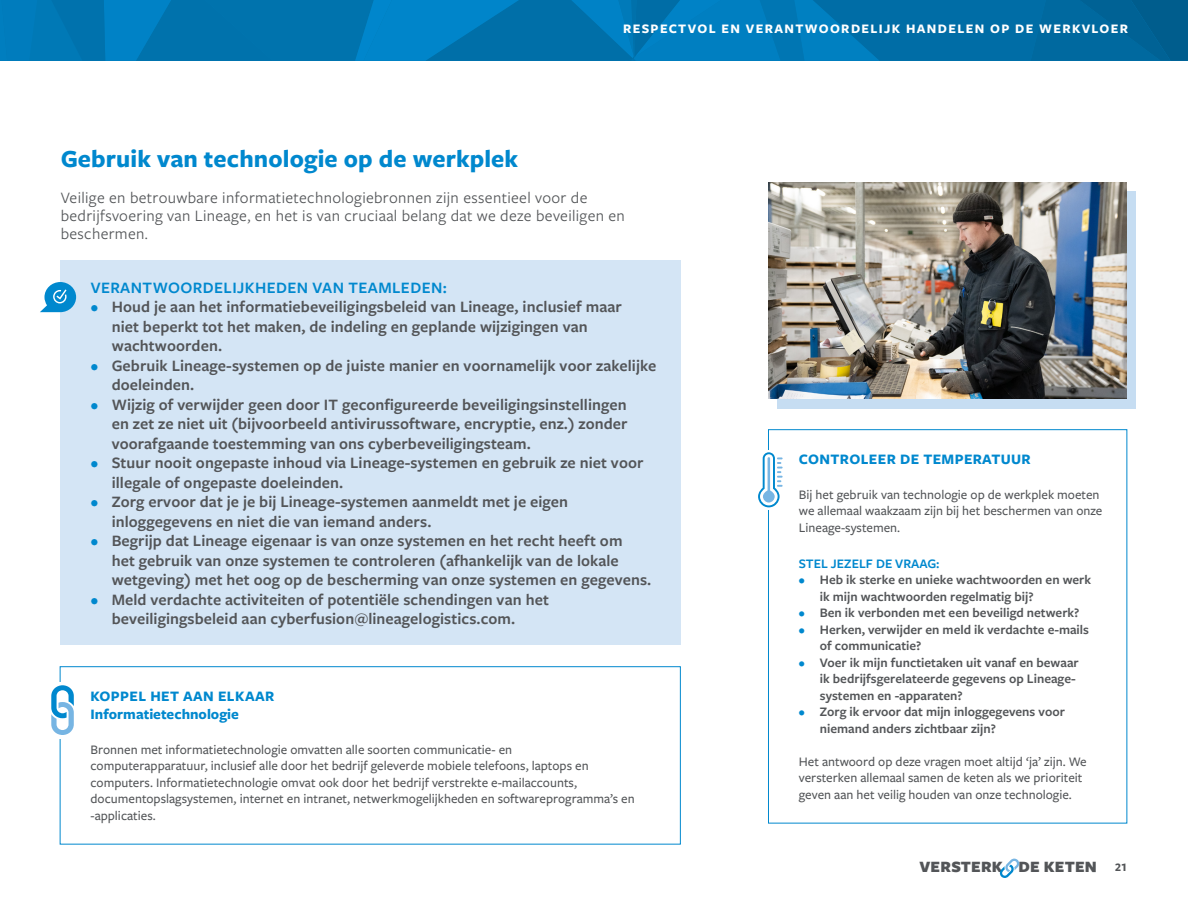
<style>
.page{position:relative;width:1188px;height:918px;background:#fff}
.page>*{position:absolute;margin:0;border:0;box-sizing:border-box;transform-origin:0 0}
.t1{font:700 25.5px "Freight Sans Pro";letter-spacing:.005em;color:#0088ce}
.t2{font:600 16.5px/19.5px "Freight Sans Pro";letter-spacing:.005em;color:#535558}
.t3{font:16.5px/18px "Freight Sans Pro";letter-spacing:.02em;color:#535558}
.t4{font:600 16.5px "Freight Sans Pro";letter-spacing:.025em;color:#0088ce}
.t5{font:900 16.35px "Freight Sans Pro";letter-spacing:.01em;color:#535558}
.t6{font:700 15px/18px "Freight Sans Pro";color:#0088ce}
.t7{font:700 15px "Freight Sans Pro";letter-spacing:.025em;color:#0088ce}
.t8{font:500 13.5px/16.5px "Freight Sans Pro";color:#535558}
.t9{font:600 13.5px/16.5px "Freight Sans Pro";color:#535558}
.t10{font:700 13.5px "Freight Sans Pro";letter-spacing:.1em;color:#fff}
.t11{font:600 13.5px "Freight Sans Pro";color:#0088ce}
.s1{color:#0088ce}
.s2{font-weight:700;font-size:12px}
</style>
<div class="page">
<svg style="left:0;top:0;width:1188px;height:61px;background:#0074b0"></svg>
<svg style="left:999px;top:859px;width:21px;height:19px"></svg>
<div style="left:777px;top:191px;width:359px;height:217px;background:#c6ddf2"></div>
<img style="left:768px;top:183px;width:359px;height:216px">
<div style="left:768px;top:429px;width:359px;height:395px;border:1px solid #0088ce"></div>
<svg style="left:758px;top:452px;width:25px;height:55px"></svg>
<div style="left:60px;top:666px;width:621px;height:179px;border:1px solid #0088ce"></div>
<hr style="left:58px;top:682px;width:4px;height:57px;background:#fff">
<svg style="left:51px;top:685px;width:23px;height:50px"></svg>
<div style="left:61px;top:260px;width:620px;height:385px;background:#d4e5f5"></div>
<svg style="left:40px;top:282px;width:36px;height:30px"></svg>
<p class="t10" style="left:623px;top:19px;width:506px">RESPECTVOL EN VERANTWOORDELIJK HANDELEN OP DE WERKVLOER</p>
<h1 class="t1" style="left:61px;top:141px;width:459px">Gebruik van technologie op de werkplek</h1>
<p class="t3" style="left:61px;top:188px;width:566px">Veilige en betrouwbare informatietechnologiebronnen zijn essentieel voor de bedrijfsvoering van Lineage, en het is van cruciaal belang dat we deze beveiligen en beschermen.</p>
<p class="t4" style="left:91px;top:276px;width:358px">VERANTWOORDELIJKHEDEN VAN TEAMLEDEN:</p>
<p class="t2" style="left:112px;top:297px;width:512px;text-indent:-21px"><span class="s1">•</span> Houd je aan het informatiebeveiligingsbeleid van Lineage, inclusief maar niet beperkt tot het maken, de indeling en geplande wijzigingen van wachtwoorden.</p>
<p class="t2" style="left:112px;top:355px;width:546px;text-indent:-21px"><span class="s1">•</span> Gebruik Lineage-systemen op de juiste manier en voornamelijk voor zakelijke doeleinden.</p>
<p class="t2" style="left:112px;top:394px;width:518px;text-align:justify;text-indent:-21px"><span class="s1">•</span> Wijzig of verwijder geen door IT geconfigureerde beveiligingsinstellingen en zet ze niet uit (bijvoorbeeld antivirussoftware, encryptie, enz.) zonder voorafgaande toestemming van ons cyberbeveiligingsteam.</p>
<p class="t2" style="left:112px;top:453px;width:533px;text-indent:-21px"><span class="s1">•</span> Stuur nooit ongepaste inhoud via Lineage-systemen en gebruik ze niet voor illegale of ongepaste doeleinden.</p>
<p class="t2" style="left:112px;top:492px;width:458px;text-indent:-21px"><span class="s1">•</span> Zorg ervoor dat je je bij Lineage-systemen aanmeldt met je eigen inloggegevens en niet die van iemand anders.</p>
<p class="t2" style="left:112px;top:531px;width:541px;text-indent:-21px"><span class="s1">•</span> Begrijp dat Lineage eigenaar is van onze systemen en het recht heeft om<br>het gebruik van onze systemen te controleren (afhankelijk van de lokale wetgeving) met het oog op de bescherming van onze systemen en gegevens.</p>
<p class="t2" style="left:112px;top:589px;width:439px;text-indent:-21px"><span class="s1">•</span> Meld verdachte activiteiten of potentiële schendingen van het beveiligingsbeleid aan cyberfusion@lineagelogistics.com.</p>
<p class="t6" style="left:90px;top:687px;width:186px">KOPPEL HET AAN ELKAAR<br>Informatietechnologie</p>
<p class="t8" style="left:90px;top:741px;width:546px">Bronnen met informatietechnologie omvatten alle soorten communicatie- en<br>computerapparatuur, inclusief alle door het bedrijf geleverde mobiele telefoons, laptops en computers. Informatietechnologie omvat ook door het bedrijf verstrekte e-mailaccounts, documentopslagsystemen, internet en intranet, netwerkmogelijkheden en softwareprogramma’s en -applicaties.</p>
<p class="t7" style="left:799px;top:449px;width:234px">CONTROLEER DE TEMPERATUUR</p>
<p class="t8" style="left:799px;top:486px;width:305px">Bij het gebruik van technologie op de werkplek moeten we allemaal waakzaam zijn bij het beschermen van onze<br>Lineage-systemen.</p>
<p class="t11" style="left:799px;top:554px;width:142px">STEL JEZELF DE VRAAG:</p>
<p class="t9" style="left:820px;top:571px;width:273px;text-indent:-21px"><span class="s1">•</span> Heb ik sterke en unieke wachtwoorden en werk ik mijn wachtwoorden regelmatig bij?</p>
<p class="t9" style="left:799px;top:604px;width:282px"><span class="s1">•</span> Ben ik verbonden met een beveiligd netwerk?</p>
<p class="t9" style="left:820px;top:621px;width:271px;text-indent:-21px"><span class="s1">•</span> Herken, verwijder en meld ik verdachte e-mails of communicatie?</p>
<p class="t9" style="left:820px;top:654px;width:261px;text-indent:-21px"><span class="s1">•</span> Voer ik mijn functietaken uit vanaf en bewaar ik bedrijfsgerelateerde gegevens op Lineage&shy;systemen en -apparaten?</p>
<p class="t9" style="left:820px;top:703px;width:247px;text-indent:-21px"><span class="s1">•</span> Zorg ik ervoor dat mijn inloggegevens voor niemand anders zichtbaar zijn?</p>
<p class="t8" style="left:799px;top:753px;width:289px">Het antwoord op deze vragen moet altijd ‘ja’ zijn. We versterken allemaal samen de keten als we prioriteit geven aan het veilig houden van onze technologie.</p>
<p class="t5" style="left:919px;top:856px;width:209px">VERSTERK DE KETEN <span class="s2">21</span></p>
</div>
